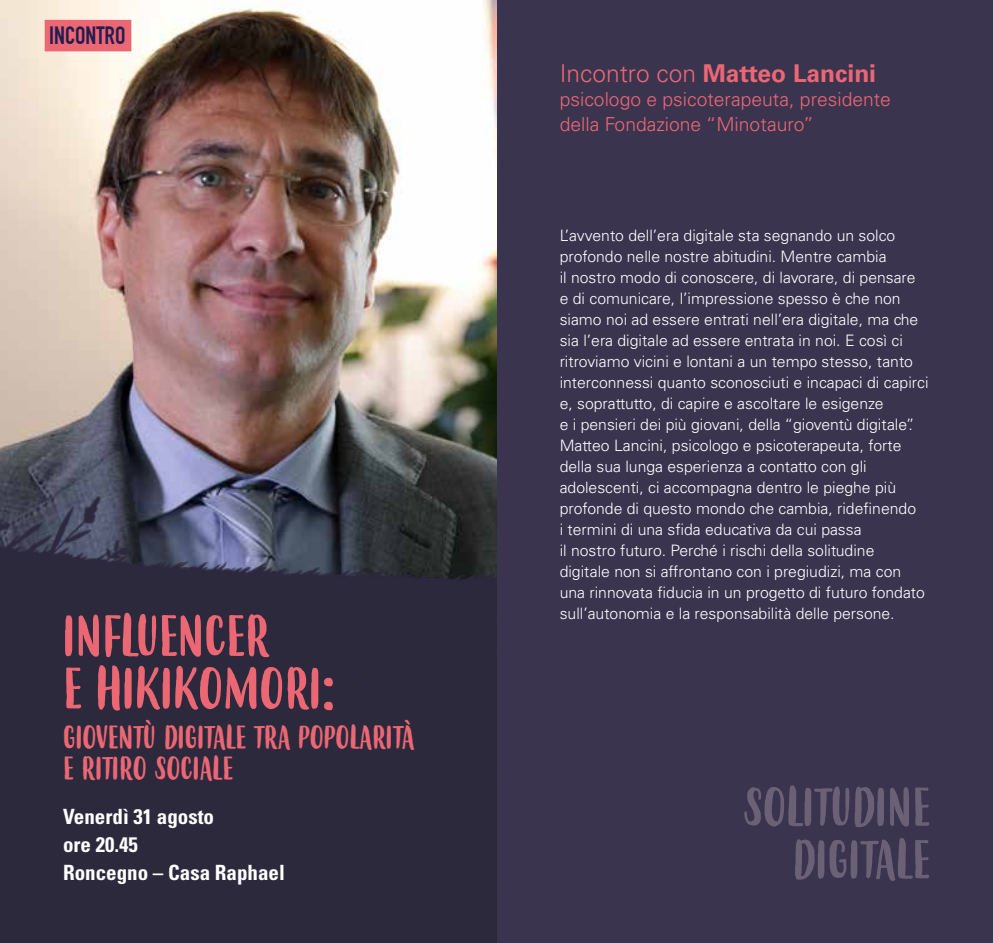
<style>
.page{position:relative;width:993px;height:943px;background:#fff}
.page>*{position:absolute;margin:0;border:0;box-sizing:border-box;transform-origin:0 0}
.t1{font:56px/52.5px "Budidaya";color:#ec6774}
.t2{font:52.5px/52.5px "Budidaya";color:#6a6176;text-align:right}
.t3{font:31.5px/31.5px "Budidaya";color:#ec6774}
.t4{font:700 24.5px "Univers LT Std";color:#ec6774}
.t5{font:700 24.5px "DIN Condensed";color:#231d50}
.t6{font:700 condensed 21px/28px "Univers LT Std";color:#fff}
.t7{font:300 19.25px/24.5px "Univers LT Std";color:#ec6774}
.t8{font:300 15.75px/21px "Univers LT Std";color:#fff}
.s1{font-weight:300}
</style>
<div class="page">
<img style="left:0;top:0;width:496px;height:429px">
<img style="left:0;top:429px;width:497px;height:514px">
<div style="left:45px;top:20px;width:86px;height:31px;background:#ec6774"></div>
<div style="left:497px;top:0;width:495px;height:943px;background:#3a344f"></div>
<h3 class="t5" style="left:49px;top:21px;width:78px">INCONTRO</h3>
<h1 class="t1" style="left:63px;top:613px;width:272px">INFLUENCER<br>E HIKIKOMORI:</h1>
<h3 class="t3" style="left:63px;top:723px;width:353px">GIOVENTÙ DIGITALE TRA POPOLARITÀ<br>E RITIRO SOCIALE</h3>
<h3 class="t6" style="left:63px;top:802px;width:223px">Venerdì 31 agosto<br>ore 20.45<br>Roncegno – Casa Raphael</h3>
<h3 class="t4" style="left:559px;top:59px;width:318px"><span class="s1">Incontro con</span> Matteo Lancini</h3>
<p class="t7" style="left:559px;top:87px;width:332px">psicologo e psicoterapeuta, presidente della Fondazione “Minotauro”</p>
<p class="t8" style="left:559px;top:225px;width:370px">L’avvento dell’era digitale sta segnando un solco profondo nelle nostre abitudini. Mentre cambia<br>il nostro modo di conoscere, di lavorare, di pensare<br>e di comunicare, l’impressione spesso è che non siamo noi ad essere entrati nell’era digitale, ma che sia l’era digitale ad essere entrata in noi. E così ci ritroviamo vicini e lontani a un tempo stesso, tanto interconnessi quanto sconosciuti e incapaci di capirci e, soprattutto, di capire e ascoltare le esigenze<br>e i pensieri dei più giovani, della “gioventù digitale”.<br>Matteo Lancini, psicologo e psicoterapeuta, forte della sua lunga esperienza a contatto con gli adolescenti, ci accompagna dentro le pieghe più profonde di questo mondo che cambia, ridefinendo<br>i termini di una sfida educativa da cui passa<br>il nostro futuro. Perché i rischi della solitudine digitale non si affrontano con i pregiudizi, ma con una rinnovata fiducia in un progetto di futuro fondato sull’autonomia e la responsabilità delle persone.</p>
<h2 class="t2" style="left:743px;top:783px;width:188px">SOLITUDINE<br>DIGITALE</h2>
</div>
